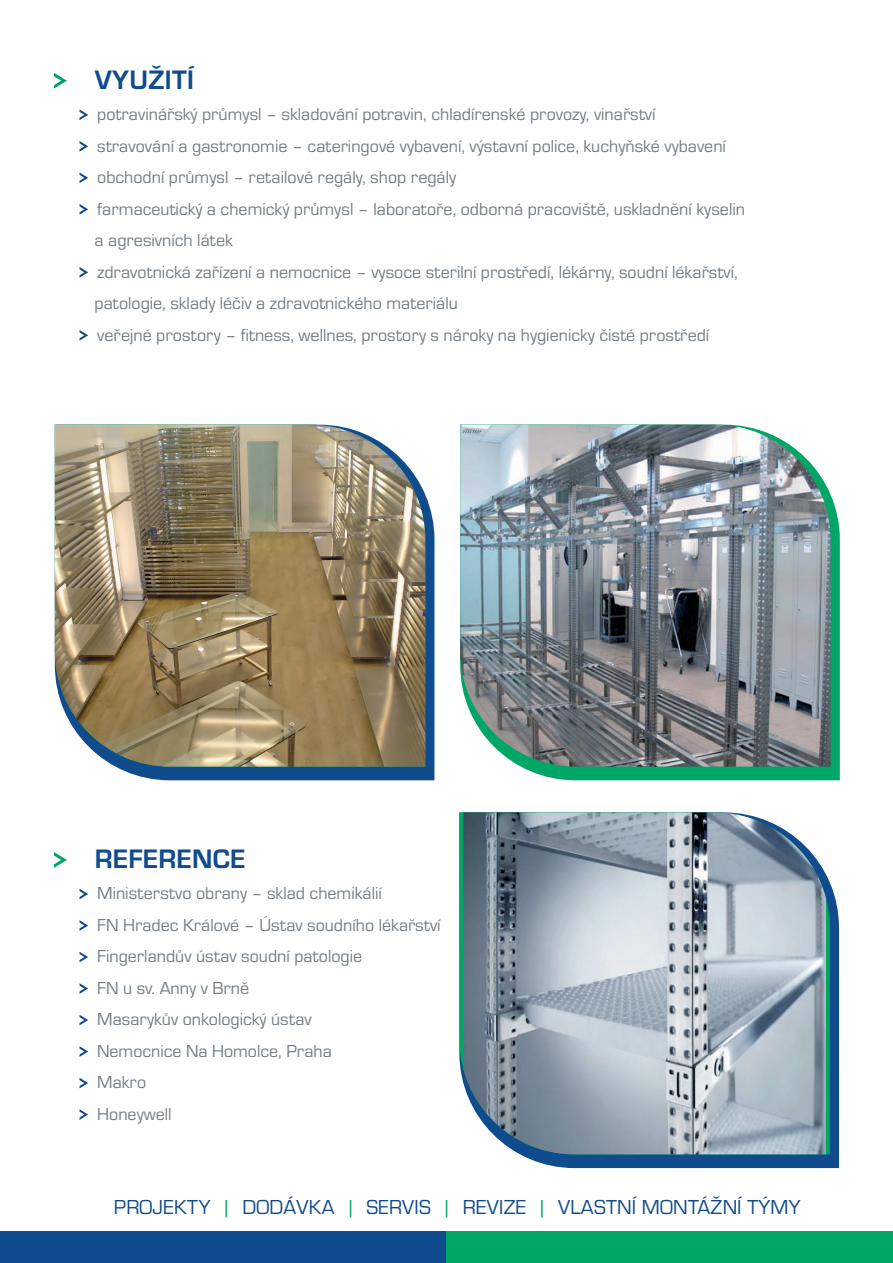
<style>
.page{position:relative;width:893px;height:1263px;background:#fff}
.page>*{position:absolute;margin:0;border:0;box-sizing:border-box;transform-origin:0 0}
.t1{font:700 27.75px "Eurostile TOT";letter-spacing:.015em;color:#0f4b8d}
.t2{font:21px "Eurostile TOT";letter-spacing:.015em;color:#0f4b8d}
.t3{font:18px "Eurostile TOT";color:#717d83}
.s1{color:#00a665}
</style>
<div class="page">
<div style="left:0;top:1231px;width:446px;height:32px;background:#0f4b8d"></div>
<div style="left:446px;top:1231px;width:447px;height:32px;background:#00a665"></div>
<svg style="left:54px;top:73px;width:13px;height:16px"></svg>
<svg style="left:80px;top:110px;width:8px;height:10px"></svg>
<svg style="left:80px;top:141px;width:8px;height:11px"></svg>
<svg style="left:80px;top:173px;width:8px;height:10px"></svg>
<svg style="left:80px;top:204px;width:8px;height:11px"></svg>
<svg style="left:80px;top:267px;width:8px;height:11px"></svg>
<svg style="left:80px;top:330px;width:8px;height:11px"></svg>
<svg style="left:54px;top:852px;width:13px;height:16px"></svg>
<svg style="left:80px;top:889px;width:8px;height:10px"></svg>
<svg style="left:80px;top:920px;width:8px;height:11px"></svg>
<svg style="left:80px;top:952px;width:8px;height:10px"></svg>
<svg style="left:80px;top:983px;width:8px;height:11px"></svg>
<svg style="left:80px;top:1015px;width:8px;height:10px"></svg>
<svg style="left:80px;top:1046px;width:8px;height:11px"></svg>
<svg style="left:80px;top:1078px;width:8px;height:10px"></svg>
<svg style="left:80px;top:1109px;width:8px;height:11px"></svg>
<svg style="left:116px;top:494px;width:318px;height:286px;background:#1c5592"></svg>
<svg style="left:519px;top:883px;width:320px;height:285px;background:#1e5793"></svg>
<svg style="left:522px;top:496px;width:318px;height:284px;background:#0eab6d"></svg>
<img style="left:55px;top:425px;width:370px;height:342px">
<svg style="left:459px;top:812px;width:371px;height:342px;fill:#01a665"></svg>
<img style="left:463px;top:812px;width:363px;height:342px">
<img style="left:460px;top:425px;width:371px;height:342px">
<p class="t1" style="left:95px;top:64px;width:101px">VYUŽITÍ</p>
<p class="t3" style="left:97px;top:105px;width:560px">potravinářský průmysl – skladování potravin, chladírenské provozy, vinařství</p>
<p class="t3" style="left:97px;top:136px;width:630px">stravování a gastronomie – cateringové vybavení, výstavní police, kuchyňské vybavení</p>
<p class="t3" style="left:97px;top:168px;width:360px">obchodní průmysl – retailové regály, shop regály</p>
<p class="t3" style="left:97px;top:199px;width:649px">farmaceutický a chemický průmysl – laboratoře, odborná pracoviště, uskladnění kyselin</p>
<p class="t3" style="left:94px;top:231px;width:140px">a agresivních látek</p>
<p class="t3" style="left:97px;top:262px;width:642px">zdravotnická zařízení a nemocnice – vysoce sterilní prostředí, lékárny, soudní lékařství,</p>
<p class="t3" style="left:94px;top:294px;width:365px">patologie, sklady léčiv a zdravotnického materiálu</p>
<p class="t3" style="left:97px;top:325px;width:614px">veřejné prostory – fitness, wellnes, prostory s nároky na hygienicky čisté prostředí</p>
<p class="t1" style="left:95px;top:844px;width:152px">REFERENCE</p>
<p class="t3" style="left:97px;top:884px;width:286px">Ministerstvo obrany – sklad chemikálií</p>
<p class="t3" style="left:97px;top:915px;width:345px">FN Hradec Králové – Ústav soudního lékařství</p>
<p class="t3" style="left:97px;top:947px;width:266px">Fingerlandův ústav soudní patologie</p>
<p class="t3" style="left:97px;top:978px;width:153px">FN u sv. Anny v Brně</p>
<p class="t3" style="left:97px;top:1010px;width:216px">Masarykův onkologický ústav</p>
<p class="t3" style="left:97px;top:1041px;width:236px">Nemocnice Na Homolce, Praha</p>
<p class="t3" style="left:97px;top:1073px;width:50px">Makro</p>
<p class="t3" style="left:97px;top:1104px;width:76px">Honeywell</p>
<p class="t2" style="left:114px;top:1196px;width:689px">PROJEKTY <span class="s1">|</span> DODÁVKA <span class="s1">|</span> SERVIS <span class="s1">|</span> REVIZE <span class="s1">|</span> VLASTNÍ MONTÁŽNÍ TÝMY</p>
</div>
